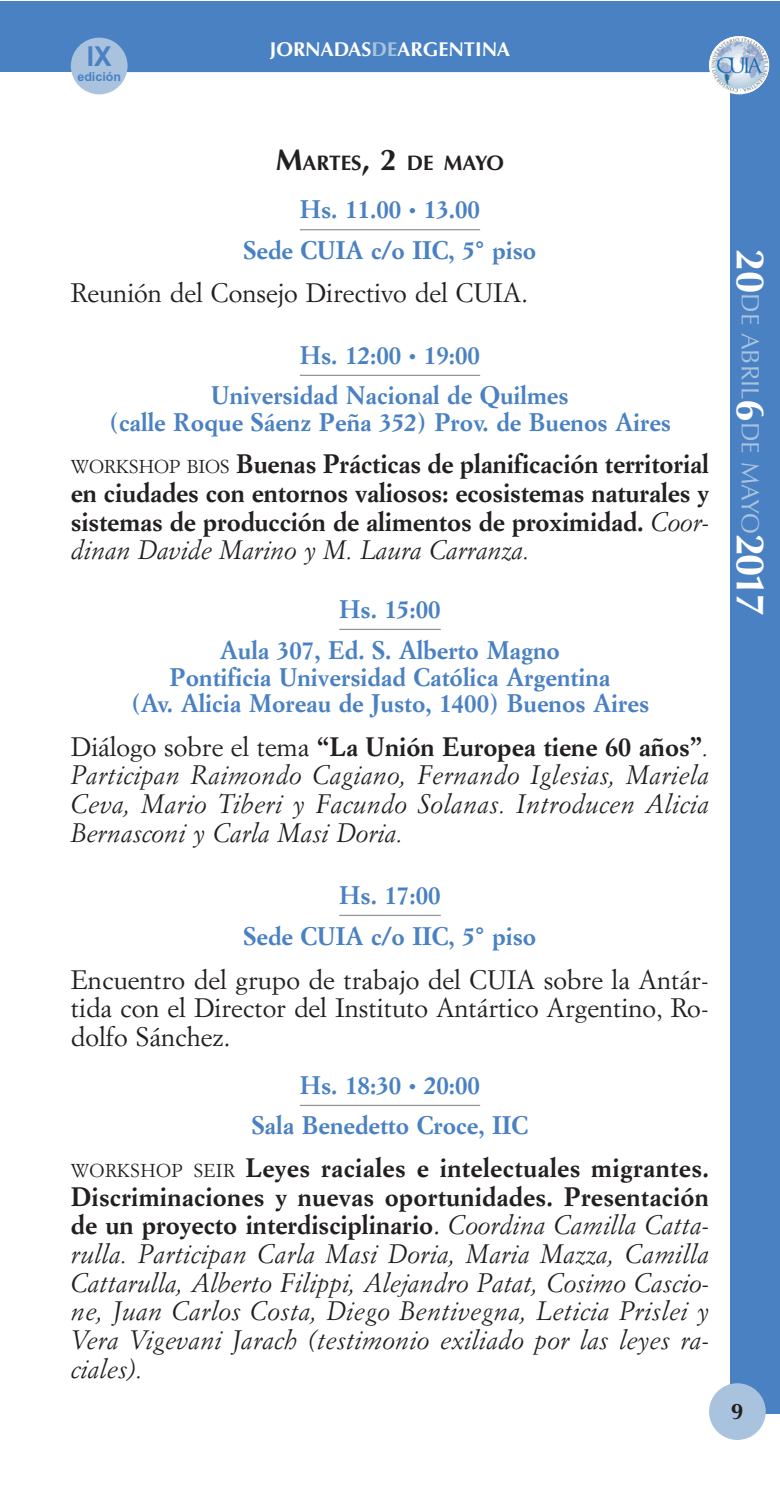
<style>
.page{position:relative;width:780px;height:1489px;background:#fff}
.page>*{position:absolute;margin:0;border:0;box-sizing:border-box;transform-origin:0 0}
.t1{font:700 27.5px "Arial";color:#4a81c2;scale:.95 1}
.t2{font:italic 26.25px/28.5px "Simoncini Garamond";letter-spacing:.005em;color:#231f20;text-align:justify}
.t3{font:700 26.25px/28.5px "Simoncini Garamond";letter-spacing:-.005em;color:#231f20;text-align:justify}
.t4{font:26.25px/28.5px "Simoncini Garamond";color:#231f20;text-align:justify}
.t5{font:700 25px/40.2px "Simoncini Garamond";color:#4a81c2;text-align:center}
.t6{font:25px "Optima";color:#a9c3df}
.t7{font:700 22.5px "Optima";color:#231f20}
.t8{font:700 21px "Optima";color:#231f20}
.t9{font:700 20px "Optima";color:#fff}
.t10{font:700 12.5px "Arial";color:#4a81c2}
.s1{color:#a9c3df}
.s2{font-size:30px}
.s3{font-size:15px}
.s4{font-weight:400;font-size:18.25px}
.s5{font-weight:400;font-style:italic}
.s6{font-style:normal}
.s7{font-weight:700;font-style:normal}
.s8{font-style:normal;font-size:18.25px}
.s9{font-weight:700;font-size:40px;color:#fff}
</style>
<div class="page">
<hr style="left:300px;top:229px;width:180px;height:1px;background:#939598">
<hr style="left:300px;top:375px;width:180px;height:1px;background:#939598">
<hr style="left:339px;top:628px;width:101px;height:2px;background:#939598">
<hr style="left:339px;top:914px;width:101px;height:2px;background:#939598">
<hr style="left:300px;top:1104px;width:180px;height:1px;background:#939598">
<div style="left:730px;top:72px;width:50px;height:1342px;background:#4a81c2"></div>
<div style="left:0;top:1px;width:780px;height:71px;background:#4a81c2"></div>
<div style="left:709px;top:36px;width:60px;height:58px;background:#fff;border-radius:50%"></div>
<img style="left:709px;top:36px;width:60px;height:56px;border-radius:50%">
<div style="left:709px;top:1383px;width:56px;height:56px;background:#a9c3df;border-radius:50%"></div>
<div style="left:71px;top:38px;width:56px;height:56px;background:#a9c3df;border-radius:50%"></div>
<p class="t1" style="left:87px;top:47px;width:27px">IX</p>
<p class="t10" style="left:77px;top:72px;width:45px">edición</p>
<p class="t9" style="left:270px;top:41px;width:242px">JORNADAS<span class="s1">DE</span>ARGENTINA</p>
<p class="t8" style="left:276px;top:154px;width:229px"><span class="s2">M</span>ARTES<span class="s2">, 2</span> DE MAYO</p>
<p class="t5" style="left:243px;top:191px;width:294px">Hs. 11.00 <span class="s3">•</span> 13.00<br>Sede CUIA c/o IIC, 5° piso</p>
<p class="t4" style="left:71px;top:280px;width:458px">Reunión del Consejo Directivo del CUIA.</p>
<p class="t5" style="left:211px;top:337px;width:359px">Hs. 12:00 <span class="s3">•</span> 19:00<br>Universidad Nacional de Quilmes</p>
<p class="t5" style="left:109px;top:403px;width:563px">(calle Roque Sáenz Peña 352) Prov. de Buenos Aires</p>
<p class="t3" style="left:71px;top:452px;width:639px"><span class="s4">WORKSHOP BIOS</span> Buenas Prácticas de planificación territorial en ciudades con entornos valiosos: ecosistemas naturales y sistemas de producción de alimentos de proximidad. <span class="s5">Coor&shy;dinan Davide Marino y M. Laura Carranza.</span></p>
<p class="t5" style="left:220px;top:591px;width:342px">Hs. 15:00<br>Aula 307, Ed. S. Alberto Magno</p>
<p class="t5" style="left:131px;top:665px;width:520px;line-height:26.5px">Pontificia Universidad Católica Argentina<br>(Av. Alicia Moreau de Justo, 1400) Buenos Aires</p>
<p class="t2" style="left:71px;top:734px;width:639px"><span class="s6">Diálogo sobre el tema</span> <span class="s7">“La Unión Europea tiene 60 años”</span>.<br>Participan Raimondo Cagiano, Fernando Iglesias, Mariela Ceva, Mario Tiberi y Facundo Solanas. Introducen Alicia Bernasconi y Carla Masi Doria.</p>
<p class="t5" style="left:243px;top:876px;width:294px">Hs. 17:00<br>Sede CUIA c/o IIC, 5° piso</p>
<p class="t4" style="left:71px;top:967px;width:639px">Encuentro del grupo de trabajo del CUIA sobre la Antár&shy;tida con el Director del Instituto Antártico Argentino, Ro&shy;dolfo Sánchez.</p>
<p class="t5" style="left:252px;top:1067px;width:278px">Hs. 18:30 <span class="s3">•</span> 20:00<br>Sala Benedetto Croce, IIC</p>
<p class="t2" style="left:71px;top:1155px;width:639px"><span class="s8">WORKSHOP SEIR</span> <span class="s7">Leyes raciales e intelectuales migrantes.<br>Discriminaciones y nuevas oportunidades. Presentación de un proyecto interdisciplinario</span><span class="s6">.</span> Coordina Camilla Catta&shy;rulla. Participan Carla Masi Doria, Maria Mazza, Camilla Cattarulla, Alberto Filippi, Alejandro Patat, Cosimo Cascio&shy;ne, Juan Carlos Costa, Diego Bentivegna, Leticia Prislei y Vera Vigevani Jarach (testimonio exiliado por las leyes ra&shy;ciales).</p>
<p class="t6" style="left:760px;top:249px;width:369px;rotate:90deg"><span class="s9">20</span>DE ABRIL<span class="s9">6</span>DE MAYO<span class="s9">2017</span></p>
<p class="t7" style="left:731px;top:1401px;width:14px">9</p>
</div>
